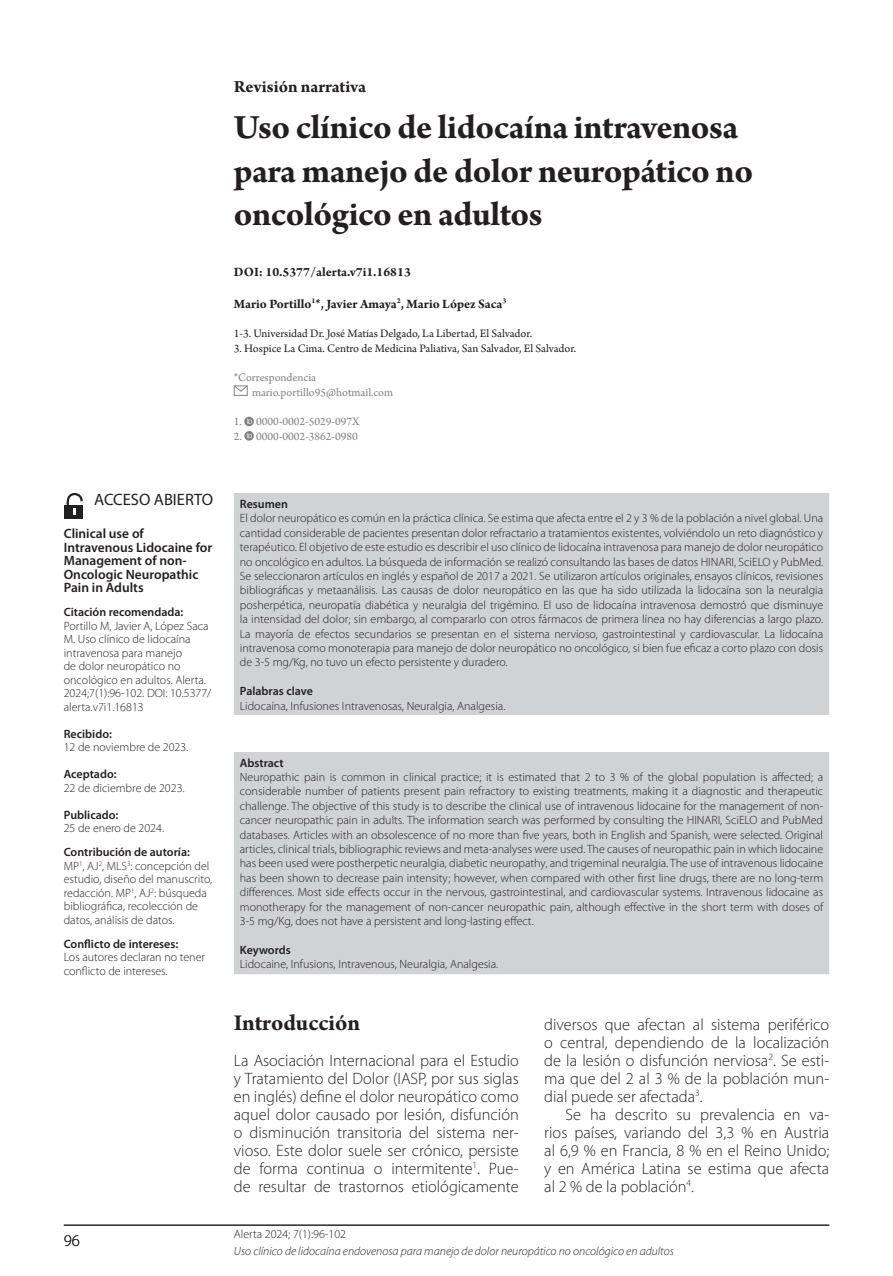
<style>
.page{position:relative;width:893px;height:1276px;background:#fff}
.page>*{position:absolute;margin:0;border:0;box-sizing:border-box;transform-origin:0 0}
.Titulo_de_Articulo{font:700 36px/43.2px "Arno Pro";letter-spacing:-.015em;color:#231f20}
.TITULO{font:700 24px "Arno Pro";color:#231f20}
.Nombre_de_Seccion{font:700 18px "Arno Pro";color:#231f20}
.Primer_parrafo{font:300 16.5px/18px "Myriad Pro";color:#231f20;text-align:justify}
.Segundo_parrafo{font:300 16.5px/18px "Myriad Pro";color:#231f20;text-align:justify}
.ACCESO_ABIERTO{font:16.5px "Myriad Pro";color:#231f20}
.Titulo_ingles{font:600 13.5px/13.5px "Myriad Pro";color:#231f20}
.Autor_Autores{font:700 13.5px "Arno Pro";letter-spacing:-.005em;color:#231f20}
.DOI{font:700 13.5px "Arno Pro";color:#231f20}
.Cuerpo{font:300 12px/14.4px "Myriad Pro";color:#231f20;text-align:justify}
.Cuerpo_Ingles{font:300 12px/14.4px "Myriad Pro";color:#231f20;text-align:justify}
.Cuerpo_texto{font:300 12px/13.5px "Myriad Pro";color:#231f20}
.Afiliacion{font:12px "Arno Pro";color:#231f20}
.t1{font:italic 300 12px "Myriad Pro";color:#231f20}
.Titulos{font:600 12px "Myriad Pro";color:#231f20}
.Correspondencia{font:12px/14.4px "Arno Pro";color:#808285}
.Cuerpo_texto-2{font:600 12px "Myriad Pro";color:#231f20}
.ORCID{font:12px "Arno Pro";color:#808285}
.Subtitulo{font:600 12px "Myriad Pro";color:#231f20}
</style>
<div class="page">
<hr style="left:64px;top:1224px;width:765px;height:1px;background:#231f20">
<div style="left:64px;top:505px;width:19px;height:14px;background:#231f20"></div>
<svg style="left:66px;top:494px;width:17px;height:21px"></svg>
<div style="left:234px;top:493px;width:595px;height:481px;background:#d1d2d4"></div>
<div style="left:234px;top:715px;width:595px;height:36px;background:#fff"></div>
<div style="left:234px;top:385px;width:14px;height:11px;border:1px solid #808285"></div>
<svg style="left:233px;top:385px;width:15px;height:7px"></svg>
<svg style="left:244px;top:417px;width:10px;height:24px"></svg>
<p class="Nombre_de_Seccion" style="left:234px;top:77px;width:134px">Revisión narrativa</p>
<p class="Titulo_de_Articulo" style="left:234px;top:108px;width:521px">Uso clínico de lidocaína intravenosa para manejo de dolor neuropático no oncológico en adultos</p>
<p class="DOI" style="left:234px;top:264px;width:179px">DOI: 10.5377/alerta.v7i1.16813</p>
<p class="Autor_Autores" style="left:234px;top:296px;width:274px">Mario Portillo<sup>1</sup>*, Javier Amaya<sup>2</sup>, Mario López Saca<sup>3</sup></p>
<p class="Afiliacion" style="left:234px;top:327px;width:300px">1-3. Universidad Dr. José Matías Delgado, La Libertad, El Salvador.</p>
<p class="Afiliacion" style="left:234px;top:341px;width:344px">3. Hospice La Cima. Centro de Medicina Paliativa, San Salvador, El Salvador.</p>
<p class="Correspondencia" style="left:252px;top:371px;width:143px;text-indent:-18px">*Correspondencia mario.portillo95@hotmail.com</p>
<p class="ORCID" style="left:234px;top:415px;width:127px">1. 0000-0002-5029-097X</p>
<p class="ORCID" style="left:234px;top:429px;width:125px">2. 0000-0002-3862-0980</p>
<p class="ACCESO_ABIERTO" style="left:94px;top:489px;width:121px">ACCESO ABIERTO</p>
<p class="Subtitulo" style="left:240px;top:496px;width:50px">Resumen</p>
<p class="Cuerpo" style="left:240px;top:511px;width:585px">El dolor neuropático es común en la práctica clínica. Se estima que afecta entre el 2 y 3 % de la población a nivel global. Una cantidad considerable de pacientes presentan dolor refractario a tratamientos existentes, volviéndolo un reto diagnóstico y terapéutico. El objetivo de este estudio es describir el uso clínico de lidocaína intravenosa para manejo de dolor neuropático no oncológico en adultos. La búsqueda de información se realizó consultando las bases de datos HINARI, SciELO y PubMed.<br>Se seleccionaron artículos en inglés y español de 2017 a 2021. Se utilizaron artículos originales, ensayos clínicos, revisiones bibliográficas y metaanálisis. Las causas de dolor neuropático en las que ha sido utilizada la lidocaína son la neuralgia posherpética, neuropatía diabética y neuralgia del trigémino. El uso de lidocaína intravenosa demostró que disminuye la intensidad del dolor; sin embargo, al compararlo con otros fármacos de primera línea no hay diferencias a largo plazo.<br>La mayoría de efectos secundarios se presentan en el sistema nervioso, gastrointestinal y cardiovascular. La lidocaína intravenosa como monoterapia para manejo de dolor neuropático no oncológico, si bien fue eficaz a corto plazo con dosis de 3-5 mg/Kg, no tuvo un efecto persistente y duradero.</p>
<p class="Subtitulo" style="left:240px;top:683px;width:75px">Palabras clave</p>
<p class="Cuerpo" style="left:240px;top:698px;width:267px">Lidocaína, Infusiones Intravenosas, Neuralgia, Analgesia.</p>
<p class="Titulo_ingles" style="left:64px;top:526px;width:150px">Clinical use of<br>Intravenous Lidocaine for<br>Management of non-<br>Oncologic Neuropathic<br>Pain in Adults</p>
<p class="Titulos" style="left:64px;top:604px;width:121px">Citación recomendada:</p>
<p class="Cuerpo_texto" style="left:64px;top:619px;width:149px">Portillo M, Javier A, López Saca<br>M. Uso clínico de lidocaína intravenosa para manejo<br>de dolor neuropático no oncológico en adultos. Alerta.<br>2024;7(1):96-102. DOI: 10.5377/ alerta.v7i1.16813</p>
<p class="Titulos" style="left:64px;top:726px;width:50px">Recibido:</p>
<p class="Cuerpo_texto" style="left:64px;top:740px;width:126px">12 de noviembre de 2023.</p>
<p class="Titulos" style="left:64px;top:766px;width:54px">Aceptado:</p>
<p class="Cuerpo_texto" style="left:64px;top:781px;width:122px">22 de diciembre de 2023.</p>
<p class="Titulos" style="left:64px;top:807px;width:56px">Publicado:</p>
<p class="Cuerpo_texto" style="left:64px;top:821px;width:102px">25 de enero de 2024.</p>
<p class="Cuerpo_texto-2" style="left:64px;top:844px;width:128px">Contribución de autoría:</p>
<p class="Cuerpo_texto" style="left:64px;top:859px;width:150px">MP<sup>1</sup>, AJ<sup>2</sup>, MLS<sup>3</sup>: concepción del estudio, diseño del manuscrito, redacción. MP<sup>1</sup>, AJ<sup>2</sup>: búsqueda bibliográfica, recolección de datos, análisis de datos.</p>
<p class="Cuerpo_texto-2" style="left:64px;top:936px;width:116px">Conflicto de intereses:</p>
<p class="Cuerpo_texto" style="left:64px;top:950px;width:143px">Los autores declaran no tener conflicto de intereses.</p>
<p class="Subtitulo" style="left:240px;top:755px;width:45px">Abstract</p>
<p class="Cuerpo_Ingles" style="left:240px;top:769px;width:585px">Neuropathic pain is common in clinical practice; it is estimated that 2 to 3 % of the global population is affected; a considerable number of patients present pain refractory to existing treatments, making it a diagnostic and therapeutic challenge. The objective of this study is to describe the clinical use of intravenous lidocaine for the management of non&shy;cancer neuropathic pain in adults. The information search was performed by consulting the HINARI, SciELO and PubMed databases. Articles with an obsolescence of no more than five years, both in English and Spanish, were selected. Original articles, clinical trials, bibliographic reviews and meta-analyses were used. The causes of neuropathic pain in which lidocaine has been used were postherpetic neuralgia, diabetic neuropathy, and trigeminal neuralgia. The use of intravenous lidocaine has been shown to decrease pain intensity; however, when compared with other first line drugs, there are no long-term differences. Most side effects occur in the nervous, gastrointestinal, and cardiovascular systems. Intravenous lidocaine as monotherapy for the management of non-cancer neuropathic pain, although effective in the short term with doses of 3-5 mg/Kg, does not have a persistent and long-lasting effect.</p>
<p class="Subtitulo" style="left:240px;top:942px;width:52px">Keywords</p>
<p class="Cuerpo_Ingles" style="left:240px;top:957px;width:260px">Lidocaine, Infusions, Intravenous, Neuralgia, Analgesia.</p>
<p class="TITULO" style="left:234px;top:1008px;width:128px">Introducción</p>
<p class="Primer_parrafo" style="left:234px;top:1051px;width:286px">La Asociación Internacional para el Estudio y Tratamiento del Dolor (IASP, por sus siglas en inglés) define el dolor neuropático como aquel dolor causado por lesión, disfunción o disminución transitoria del sistema ner&shy;vioso. Este dolor suele ser crónico, persiste de forma continua o intermitente<sup>1</sup>. Pue&shy;de resultar de trastornos etiológicamente</p>
<p class="Primer_parrafo" style="left:544px;top:1015px;width:286px">diversos que afectan al sistema periférico o central, dependiendo de la localización de la lesión o disfunción nerviosa<sup>2</sup>. Se esti&shy;ma que del 2 al 3 % de la población mun&shy;dial puede ser afectada<sup>3</sup>.</p>
<p class="Segundo_parrafo" style="left:544px;top:1105px;width:286px;text-indent:21px">Se ha descrito su prevalencia en va&shy;rios países, variando del 3,3 % en Austria al 6,9 % en Francia, 8 % en el Reino Unido; y en América Latina se estima que afecta al 2 % de la población<sup>4</sup>.</p>
<h3 class="Primer_parrafo" style="left:64px;top:1231px;width:18px">96</h3>
<p class="Cuerpo" style="left:234px;top:1227px;width:114px">Alerta 2024; 7(1):96-102</p>
<p class="t1" style="left:234px;top:1243px;width:442px">Uso clínico de lidocaína endovenosa para manejo de dolor neuropático no oncológico en adultos</p>
</div>
